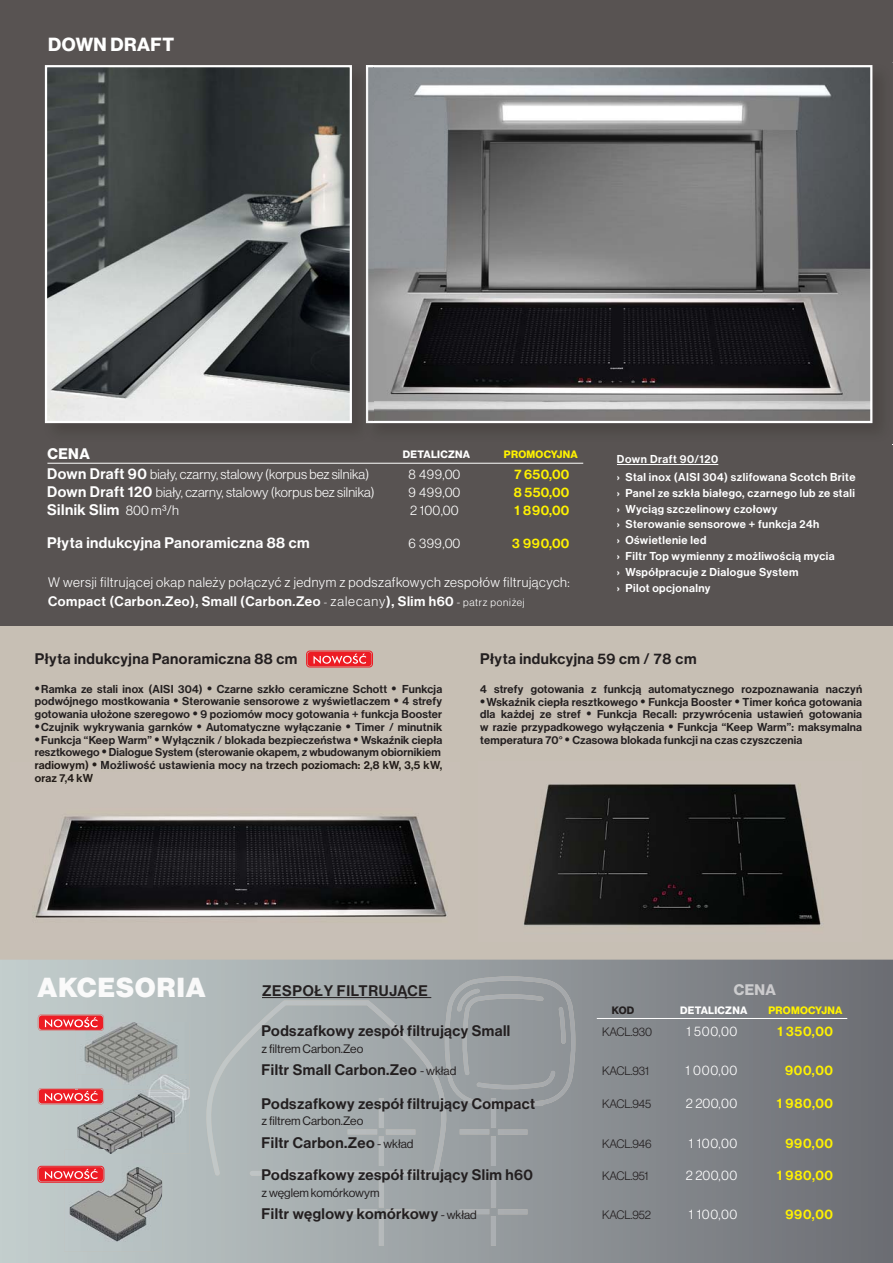
<style>
.page{position:relative;width:893px;height:1263px;background:#c7bfb4}
.page>*{position:absolute;margin:0;border:0;box-sizing:border-box;transform-origin:0 0}
.t1{font:900 27px "Haas Grot Disp 95";letter-spacing:.045em;color:#fafafa}
.t2{font:700 18.6px "Haas Grot Disp 75";letter-spacing:.025em;color:#fff}
.t3{font:500 15px/32.5px "Haas Grot Disp 65";letter-spacing:.03em;color:#231f20}
.t4{font:500 15px "Haas Grot Disp 65";letter-spacing:.03em;color:#fff}
.t5{font:700 15px "Haas Grot Disp 75";color:#fff}
.t6{font:700 15px "Haas Grot Disp 75";color:#ccccce}
.t7{font:300 13.5px "Haas Grot Disp 45";letter-spacing:.025em;color:#fff}
.t8{font:500 13.5px "Haas Grot Disp 65";letter-spacing:.05em;color:#fff200}
.t9{font:500 13.5px "Haas Grot Disp 65";letter-spacing:.04em;color:#fff}
.t10{font:12px "Haas Grot Disp 55 Roman";color:#231f20}
.t11{font:300 12px "Haas Grot Disp 45";letter-spacing:-.01em;color:#231f20}
.t12{font:500 11.25px/12.8px "Haas Grot Disp 65";letter-spacing:.02em;color:#231f20;text-align:justify}
.t13{font:500 11.25px/15.9px "Haas Grot Disp 65";letter-spacing:.04em;color:#fff}
.t14{font:500 11.25px/12.8px "Haas Grot Disp 65";letter-spacing:.02em;color:#221b18}
.t15{font:700 10.5px "Haas Grot Disp 75";letter-spacing:.025em;color:#fff}
.t16{font:700 10.5px "Haas Grot Disp 75";letter-spacing:.025em;color:#fff200}
.t17{font:700 10.5px "Haas Grot Disp 75";color:#231f20}
.s1{font-family:"Haas Grot Disp 65";font-weight:500;font-size:15px}
.s2{font-family:"Haas Grot Disp 45";font-weight:300;font-size:13.5px}
.s3{font-family:"Haas Grot Disp 45";font-weight:300;font-size:10.5px}
.s4{font-family:"Haas Grot Disp 45";font-weight:300}
.s5{font-size:14.25px}
.s6{color:#231f20}
.s7{color:#f8f8f8}
.s8{font-family:"Haas Grot Disp 55 Roman";font-weight:400;font-size:12px}
.s9{color:#cbcacc}
</style>
<div class="page">
<svg style="left:0;top:960px;width:893px;height:303px;background:#8d9296"></svg>
<div style="left:0;top:0;width:893px;height:625px;background:#585352"></div>
<img style="left:373px;top:62px;width:520px;height:366px">
<svg style="left:373px;top:65px;width:499px;height:358px;background:#747476"></svg>
<img style="left:44px;top:65px;width:313px;height:363px">
<img style="left:366px;top:65px;width:7px;height:358px">
<img style="left:48px;top:68px;width:301px;height:352px">
<div style="left:45px;top:65px;width:307px;height:358px;border:2px solid #fff"></div>
<hr style="left:47px;top:463px;width:536px;height:1px;background:#fff">
<div style="left:734px;top:984px;width:42px;height:11px;background:#7a7c81"></div>
<hr style="left:617px;top:464px;width:101px;height:1px;background:#fff">
<svg style="left:202px;top:976px;width:373px;height:270px;background:#a2a8aa"></svg>
<div style="left:37px;top:977px;width:169px;height:20px;background:#b9c3c2"></div>
<hr style="left:262px;top:997px;width:169px;height:1px;background:#231f20">
<img style="left:77px;top:1089px;width:113px;height:64px">
<img style="left:64px;top:1150px;width:98px;height:101px">
<img style="left:77px;top:1150px;width:85px;height:3px">
<div style="left:308px;top:652px;width:64px;height:14px;background:#ed1c24;border-radius:3px"></div>
<div style="left:306px;top:651px;width:67px;height:16px;border:1px solid #ed1c24;border-radius:3px"></div>
<svg style="left:313px;top:654px;width:53px;height:10px"></svg>
<div style="left:39px;top:1167px;width:64px;height:14px;background:#ed1c24;border-radius:3px"></div>
<div style="left:38px;top:1166px;width:66px;height:16px;border:1px solid #ed1c24;border-radius:3px"></div>
<svg style="left:45px;top:1169px;width:52px;height:10px"></svg>
<img style="left:75px;top:1022px;width:115px;height:67px">
<svg style="left:38px;top:1014px;width:66px;height:17px"></svg>
<svg style="left:38px;top:1088px;width:66px;height:16px"></svg>
<img style="left:524px;top:784px;width:297px;height:142px">
<img style="left:35px;top:816px;width:412px;height:102px">
<hr style="left:597px;top:1018px;width:250px;height:1px;background:#fff">
<h2 class="t2" style="left:48px;top:34px;width:127px">DOWN DRAFT</h2>
<h3 class="t5" style="left:48px;top:445px;width:44px">CENA</h3>
<p class="t15" style="left:403px;top:449px;width:69px">DETALICZNA</p>
<p class="t16" style="left:504px;top:449px;width:75px">PROMOCYJNA</p>
<p class="t7" style="left:47px;top:470px;width:323px"><span class="s1">Down Draft 90</span> biały, czarny, stalowy (korpus bez silnika)</p>
<p class="t7" style="left:409px;top:470px;width:53px">8 499,00</p>
<p class="t8" style="left:514px;top:470px;width:56px">7 650,00</p>
<p class="t7" style="left:47px;top:488px;width:329px"><span class="s1">Down Draft 120</span> biały, czarny, stalowy (korpus bez silnika)</p>
<p class="t7" style="left:409px;top:488px;width:53px">9 499,00</p>
<p class="t8" style="left:514px;top:488px;width:57px">8 550,00</p>
<h3 class="t4" style="left:47px;top:505px;width:133px">Silnik Slim <span class="s2">800 m3/h</span></h3>
<p class="t7" style="left:410px;top:506px;width:50px">2 100,00</p>
<p class="t8" style="left:514px;top:506px;width:56px">1 890,00</p>
<h3 class="t4" style="left:47px;top:538px;width:264px">Płyta indukcyjna Panoramiczna 88 cm</h3>
<p class="t7" style="left:409px;top:539px;width:53px">6 399,00</p>
<p class="t8" style="left:512px;top:539px;width:59px">3 990,00</p>
<p class="t7" style="left:48px;top:577px;width:523px">W wersji filtrującej okap należy połączyć z jednym z podszafkowych zespołów filtrujących:</p>
<p class="t9" style="left:48px;top:597px;width:478px">Compact (Carbon.Zeo), Small (Carbon.Zeo <span class="s3">-</span> <span class="s4">zalecany</span>), Slim h60 <span class="s3">- patrz poniżej</span></p>
<p class="t13" style="left:617px;top:452px;width:240px;line-height:17.4px">Down Draft 90/120<br>› Stal inox (AISI 304) szlifowana Scotch Brite</p>
<p class="t13" style="left:617px;top:486px;width:239px">› Panel ze szkła białego, czarnego lub ze stali › Wyciąg szczelinowy czołowy<br>› Sterowanie sensorowe + funkcja 24h<br>› Oświetlenie led<br>› Filtr Top wymienny z możliwością mycia<br>› Współpracuje z Dialogue System<br>› Pilot opcjonalny</p>
<h3 class="t3" style="left:35px;top:644px;width:264px">Płyta indukcyjna Panoramiczna 88 cm</h3>
<h3 class="t3" style="left:480px;top:644px;width:218px">Płyta indukcyjna 59 cm / 78 cm</h3>
<p class="t12" style="left:35px;top:684px;width:409px"><span class="s5">•</span> Ramka ze stali inox (AISI 304) <span class="s5">•</span> Czarne szkło ceramiczne Schott <span class="s5">•</span> Funkcja podwójnego mostkowania <span class="s5">•</span> Sterowanie sensorowe z wyświetlaczem <span class="s5">•</span> 4 strefy gotowania ułożone szeregowo <span class="s5">•</span> 9 poziomów mocy gotowania + funkcja Booster</p>
<p class="t12" style="left:35px;top:722px;width:409px"><span class="s5">•</span> Czujnik wykrywania garnków <span class="s5">•</span> Automatyczne wyłączanie <span class="s5">•</span> Timer / minutnik</p>
<p class="t12" style="left:35px;top:735px;width:409px"><span class="s5">•</span> Funkcja “Keep Warm” <span class="s5">•</span> Wyłącznik / blokada bezpieczeństwa <span class="s5">•</span> Wskaźnik ciepła resztkowego <span class="s5">•</span> Dialogue System (sterowanie okapem, z wbudowanym obiornikiem</p>
<p class="t12" style="left:480px;top:684px;width:384px">4 strefy gotowania z funkcją automatycznego rozpoznawania naczyń</p>
<p class="t12" style="left:480px;top:696px;width:383px"><span class="s5">•</span> Wskaźnik ciepła resztkowego <span class="s5">•</span> Funkcja Booster <span class="s5">•</span> Timer końca gotowania dla każdej ze stref <span class="s5">•</span> Funkcja Recall: przywrócenia ustawień gotowania w razie przypadkowego wyłączenia <span class="s5">•</span> Funkcja “Keep Warm”: maksymalna temperatura 70° <span class="s5">•</span> Czasowa blokada funkcji na czas czyszczenia</p>
<p class="t14" style="left:35px;top:760px;width:409px">radiowym) <span class="s5">•</span> <span class="s6">Możliwość ustawienia mocy</span> na trzech poziomach: 2,8 kW, 3,5 kW, oraz 7,4 kW</p>
<h1 class="t1" style="left:37px;top:978px;width:170px">AKCESOR<span class="s7">IA</span></h1>
<h3 class="t3" style="left:262px;top:976px;width:167px">ZESPOŁY FILTRUJĄCE</h3>
<h3 class="t3" style="left:261px;top:1016px;width:250px">Podszafkowy zespół filtrujący Small</h3>
<p class="t10" style="left:261px;top:1044px;width:103px">z filtrem Carbon.Zeo</p>
<h3 class="t3" style="left:261px;top:1055px;width:196px">Filtr Small Carbon.Zeo <span class="s8">- wkład</span></h3>
<h3 class="t3" style="left:261px;top:1089px;width:275px">Podszafkowy zespół filtrujący Compact</h3>
<p class="t10" style="left:261px;top:1117px;width:103px">z filtrem Carbon.Zeo</p>
<h3 class="t3" style="left:261px;top:1128px;width:273px">Filtr Carbon.Zeo <span class="s8">- wkład<br></span>Podszafkowy zespół filtrujący Slim h60</h3>
<p class="t10" style="left:261px;top:1188px;width:120px">z węglem komórkowym</p>
<h3 class="t3" style="left:261px;top:1199px;width:217px">Filtr węglowy komórkowy <span class="s8">- wkład</span></h3>
<p class="t17" style="left:612px;top:1004px;width:24px">KOD</p>
<h3 class="t6" style="left:734px;top:981px;width:44px">CE<span class="s9">NA</span></h3>
<p class="t15" style="left:680px;top:1004px;width:69px">DETALICZNA</p>
<p class="t16" style="left:768px;top:1004px;width:75px">PROMOCYJNA</p>
<p class="t11" style="left:602px;top:1027px;width:52px">KACL.930</p>
<p class="t7" style="left:686px;top:1026px;width:53px">1 500,00</p>
<p class="t8" style="left:777px;top:1026px;width:57px">1 350,00</p>
<p class="t11" style="left:602px;top:1067px;width:49px">KACL.931</p>
<p class="t7" style="left:685px;top:1065px;width:54px">1 000,00</p>
<p class="t8" style="left:785px;top:1065px;width:49px">900,00</p>
<p class="t11" style="left:602px;top:1100px;width:51px">KACL.945</p>
<p class="t7" style="left:686px;top:1098px;width:53px">2 200,00</p>
<p class="t8" style="left:777px;top:1098px;width:58px">1 980,00</p>
<p class="t11" style="left:602px;top:1139px;width:51px">KACL.946</p>
<p class="t7" style="left:689px;top:1138px;width:50px">1 100,00</p>
<p class="t8" style="left:786px;top:1138px;width:49px">990,00</p>
<p class="t11" style="left:602px;top:1172px;width:48px">KACL.951</p>
<p class="t7" style="left:686px;top:1171px;width:53px">2 200,00</p>
<p class="t8" style="left:777px;top:1171px;width:58px">1 980,00</p>
<p class="t11" style="left:602px;top:1210px;width:51px">KACL.952</p>
<p class="t7" style="left:689px;top:1209px;width:50px">1 100,00</p>
<p class="t8" style="left:786px;top:1209px;width:49px">990,00</p>
</div>
